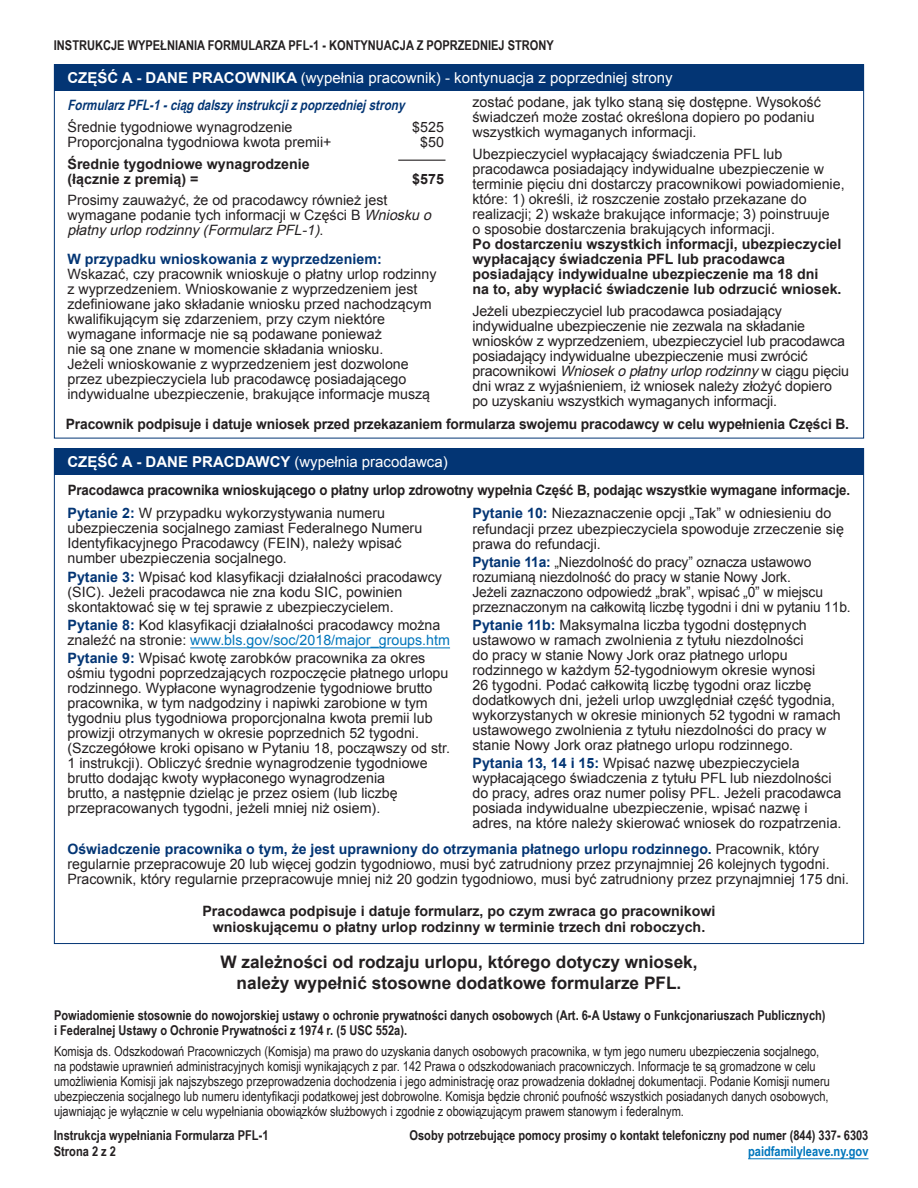
<style>
.page{position:relative;width:918px;height:1188px;background:#fff}
.page>*{position:absolute;margin:0;border:0;box-sizing:border-box;transform-origin:0 0}
.Bold_Centered{font:700 17.25px/20.7px "Arial";color:#231f20;text-align:center}
.Sections{font:15px "Arial";color:#fff}
.Sections-2{font:700 15px "Arial";color:#fff}
.t1{font:14.25px/15px "Arial";color:#231f20}
.Bold_Centered-2{font:700 14.25px/16.5px "Arial";letter-spacing:-.01em;color:#231f20;text-align:center}
.Bold_Centered-3{font:700 14.25px "Arial";letter-spacing:-.01em;color:#231f20;scale:.93 1}
.Forms_Italic{font:italic 700 14.25px "Arial Narrow";color:#033574}
.Normal_9pt{font:13.5px/15px "Arial Narrow";color:#231f20}
.Page{font:700 13.5px/15px "Arial Narrow";color:#231f20}
.Assistance{font:700 13.5px "Arial Narrow";color:#231f20}
.Assistance-2{font:700 13.5px "Arial Narrow";color:#0076bc}
.s1{font-weight:700}
.s2{font-style:italic}
.s3{font-weight:700;color:#033574}
.s4{font-weight:400}
.s5{color:#0076bc}
</style>
<div class="page">
<div style="left:54px;top:448px;width:810px;height:27px;background:#033574"></div>
<hr style="left:190px;top:648px;width:260px;height:1px;background:#0076bc">
<div style="left:54px;top:64px;width:810px;height:27px;background:#033574"></div>
<hr style="left:398px;top:160px;width:48px;height:1px;background:#231f20">
<hr style="left:748px;top:1159px;width:121px;height:1px;background:#0076bc">
<p class="Page" style="left:54px;top:37px;width:501px">INSTRUKCJE WYPEŁNIANIA FORMULARZA PFL-1 - KONTYNUACJA Z POPRZEDNIEJ STRONY</p>
<p class="Sections" style="left:68px;top:68px;width:607px"><span class="s1">CZĘŚĆ A - DANE PRACOWNIKA</span> (wypełnia pracownik) - kontynuacja z poprzedniej strony</p>
<p class="Forms_Italic" style="left:68px;top:94px;width:343px">FormularzPFL-1-ciągdalszyinstrukcjizpoprzedniej strony</p>
<p class="t1" style="left:472px;top:95px;width:350px">zostać podane, jak tylko staną się dostępne. Wysokość świadczeń może zostać określona dopiero po podaniu wszystkich wymaganych informacji.</p>
<p class="t1" style="left:472px;top:147px;width:374px">Ubezpieczyciel wypłacający świadczenia PFL lub pracodawca posiadający indywidualne ubezpieczenie w terminie pięciu dni dostarczy pracownikowi powiadomienie, które: 1) określi, iż roszczenie zostało przekazane do realizacji; 2) wskaże brakujące informacje; 3) poinstruuje<br>o sposobie dostarczenia brakujących informacji.<br><span class="s1">Po dostarczeniu wszystkich informacji, ubezpieczyciel wypłacający świadczenia PFL lub pracodawca posiadający indywidualne ubezpieczenie ma 18 dni<br>na to, aby wypłacić świadczenie lub odrzucić wniosek.</span></p>
<p class="t1" style="left:472px;top:303px;width:378px">Jeżeli ubezpieczyciel lub pracodawca posiadający indywidualne ubezpieczenie nie zezwala na składanie wniosków z wyprzedzeniem, ubezpieczyciel lub pracodawca posiadający indywidualne ubezpieczenie musi zwrócić<br>p ra cow n i kow i <span class="s2">Wnioseko płatnyurlop rodzinny</span>w c i ą g u p i ę c i u dni wraz z wyjaśnieniem, iż wniosek należy złożyć dopiero po uzyskaniu wszystkich wymaganych informacji.</p>
<p class="Bold_Centered-2" style="left:66px;top:417px;width:785px">Pracownik podpisuje i datuje wniosek przed przekazaniem formularza swojemu pracodawcy w celu wypełnienia Części B.</p>
<p class="t1" style="left:68px;top:120px;width:226px">Średnie tygodniowe wynagrodzenie</p>
<p class="t1" style="left:412px;top:120px;width:33px">$525</p>
<p class="t1" style="left:68px;top:135px;width:266px">Proporcjonalna tygodniowa kwota premii+</p>
<p class="t1" style="left:420px;top:135px;width:25px">$50</p>
<p class="Bold_Centered-2" style="left:68px;top:157px;width:244px;line-height:15px;text-align:left">Średnie tygodniowe wynagrodzenie (łącznie z premią) =</p>
<p class="Bold_Centered-2" style="left:412px;top:171px;width:33px">$575</p>
<p class="t1" style="left:67px;top:193px;width:369px">Prosimy zauważyć, że od pracodawcy również jest wymagane podanie tych informacji w Części B <span class="s2">Wniosku o płatnyurlop rodzinny(FormularzPFL-1)</span>.</p>
<p class="t1" style="left:67px;top:252px;width:371px"><span class="s3">W przypadku wnioskowania z wyprzedzeniem:<br></span>Wskazać, czy pracownik wnioskuje o płatny urlop rodzinny z wyprzedzeniem. Wnioskowanie z wyprzedzeniem jest zdefiniowane jako składanie wniosku przed nachodzącym kwalifikującym się zdarzeniem, przy czym niektóre wymagane informacje nie są podawane ponieważ<br>nie są one znane w momencie składania wniosku.<br>Jeżeli wnioskowanie z wyprzedzeniem jest dozwolone przez ubezpieczyciela lub pracodawcę posiadającego indywidualne ubezpieczenie, brakujące informacje muszą</p>
<p class="Sections-2" style="left:68px;top:452px;width:382px">CZĘŚĆ A - DANE PRACDAWCY <span class="s4">(wypełnia pracodawca)</span></p>
<p class="t1" style="left:68px;top:506px;width:356px"><span class="s3">Pytanie 2:</span> W przypadku wykorzystywania numeru ubezpieczenia socjalnego zamiast Federalnego Numeru Identyfikacyjnego Pracodawcy (FEIN), należy wpisać number ubezpieczenia socjalnego.</p>
<p class="t1" style="left:68px;top:569px;width:376px"><span class="s3">Pytanie 3:</span> Wpisać kod klasyfikacji działalności pracodawcy (SIC). Jeżeli pracodawca nie zna kodu SIC, powinien skontaktować się w tej sprawie z ubezpieczycielem.</p>
<p class="t1" style="left:68px;top:618px;width:384px"><span class="s3">Pytanie 8:</span> Kod klasyfikacji działalności pracodawcy można znaleźć na stronie: <span class="s5">www.bls.gov/soc/2018/major_groups.htm</span></p>
<p class="t1" style="left:68px;top:651px;width:384px"><span class="s3">Pytanie 9:</span> Wpisać kwotę zarobków pracownika za okres ośmiu tygodni poprzedzających rozpoczęcie płatnego urlopu rodzinnego. Wypłacone wynagrodzenie tygodniowe brutto pracownika, w tym nadgodziny i napiwki zarobione w tym tygodniu plus tygodniowa proporcjonalna kwota premii lub prowizji otrzymanych w okresie poprzednich 52 tygodni. (Szczegółowe kroki opisano w Pytaniu 18, począwszy od str.<br>1 instrukcji). Obliczyć średnie wynagrodzenie tygodniowe brutto dodając kwoty wypłaconego wynagrodzenia<br>brutto, a następnie dzieląc je przez osiem (lub liczbę przepracowanych tygodni, jeżeli mniej niż osiem).</p>
<p class="Bold_Centered-3" style="left:68px;top:480px;width:843px">Pracodawca pracownika wnioskującego o płatny urlop zdrowotny wypełnia Część B, podając wszystkie wymagane informacje.</p>
<p class="t1" style="left:472px;top:506px;width:373px"><span class="s3">Pytanie 10:</span> Niezaznaczenie opcji „Tak” w odniesieniu do refundacji przez ubezpieczyciela spowoduje zrzeczenie się prawa do refundacji.</p>
<p class="t1" style="left:473px;top:554px;width:380px"><span class="s3">Pytanie 11a:</span> „Niezdolność do pracy” oznacza ustawowo rozumianą niezdolność do pracy w stanie Nowy Jork.<br>Jeżeli zaznaczono odpowiedź „brak”, wpisać „0” w miejscu przeznaczonym na całkowitą liczbę tygodni i dni w pytaniu 11b.</p>
<p class="t1" style="left:473px;top:618px;width:370px"><span class="s3">Pytanie 11b:</span> Maksymalna liczba tygodni dostępnych ustawowo w ramach zwolnienia z tytułu niezdolności<br>do pracy w stanie Nowy Jork oraz płatnego urlopu rodzinnego w każdym 52-tygodniowym okresie wynosi<br>26 tygodni. Podać całkowitą liczbę tygodni oraz liczbę dodatkowych dni, jeżeli urlop uwzględniał część tygodnia, wykorzystanych w okresie minionych 52 tygodni w ramach ustawowego zwolnienia z tytułu niezdolności do pracy w stanie Nowy Jork oraz płatnego urlopu rodzinnego.</p>
<p class="t1" style="left:473px;top:756px;width:371px"><span class="s3">Pytania 13, 14 i 15:</span> Wpisać nazwę ubezpieczyciela wypłacającego świadczenia z tytułu PFL lub niezdolności do pracy, adres oraz numer polisy PFL. Jeżeli pracodawca posiada indywidualne ubezpieczenie, wpisać nazwę i adres, na które należy skierować wniosek do rozpatrzenia.</p>
<p class="t1" style="left:68px;top:842px;width:783px"><span class="s3">Oświadczenie pracownika o tym, że jest uprawniony do otrzymania płatnego urlopu rodzinnego.</span> Pracownik, który regularnie przepracowuje 20 lub więcej godzin tygodniowo, musi być zatrudniony przez przynajmniej 26 kolejnych tygodni.<br>Pracownik, który regularnie przepracowuje mniej niż 20 godzin tygodniowo, musi być zatrudniony przez przynajmniej 175 dni.</p>
<p class="Bold_Centered-2" style="left:202px;top:903px;width:515px">Pracodawca podpisuje i datuje formularz, po czym zwraca go pracownikowi wnioskującemu o płatny urlop rodzinny w terminie trzech dni roboczych.</p>
<p class="Bold_Centered" style="left:220px;top:952px;width:479px">W zależności od rodzaju urlopu, którego dotyczy wniosek, należy wypełnić stosowne dodatkowe formularze PFL.</p>
<p class="Page" style="left:54px;top:1007px;width:773px">Powiadomienie stosownie do nowojorskiej ustawy o ochronie prywatności danych osobowych (Art. 6-A Ustawy o Funkcjonariuszach Publicznych) i Federalnej Ustawy o Ochronie Prywatności z 1974 r. (5 USC 552a).</p>
<p class="Normal_9pt" style="left:54px;top:1044px;width:777px">Komisja ds. Odszkodowań Pracowniczych (Komisja) ma prawo do uzyskania danych osobowych pracownika, w tym jego numeru ubezpieczenia socjalnego, na podstawie uprawnień administracyjnych komisji wynikających z par. 142 Prawa o odszkodowaniach pracowniczych. Informacje te są gromadzone w celu umożliwienia Komisji jak najszybszego przeprowadzenia dochodzenia i jego administrację oraz prowadzenia dokładnej dokumentacji. Podanie Komisji numeru ubezpieczenia socjalnego lub numeru identyfikacji podatkowej jest dobrowolne. Komisja będzie chronić poufność wszystkich posiadanych danych osobowych, ujawniając je wyłącznie w celu wypełniania obowiązków służbowych i zgodnie z obowiązującym prawem stanowym i federalnym.</p>
<p class="Page" style="left:54px;top:1127px;width:216px">Instrukcja wypełniania Formularza PFL-1</p>
<p class="Page" style="left:54px;top:1143px;width:64px">Strona 2 z 2</p>
<p class="Assistance" style="left:410px;top:1125px;width:460px">Osoby potrzebujące pomocy prosimy o kontakt telefoniczny pod numer (844) 337- 6303</p>
<p class="Assistance-2" style="left:748px;top:1141px;width:122px">paidfamilyleave.ny.gov</p>
</div>
